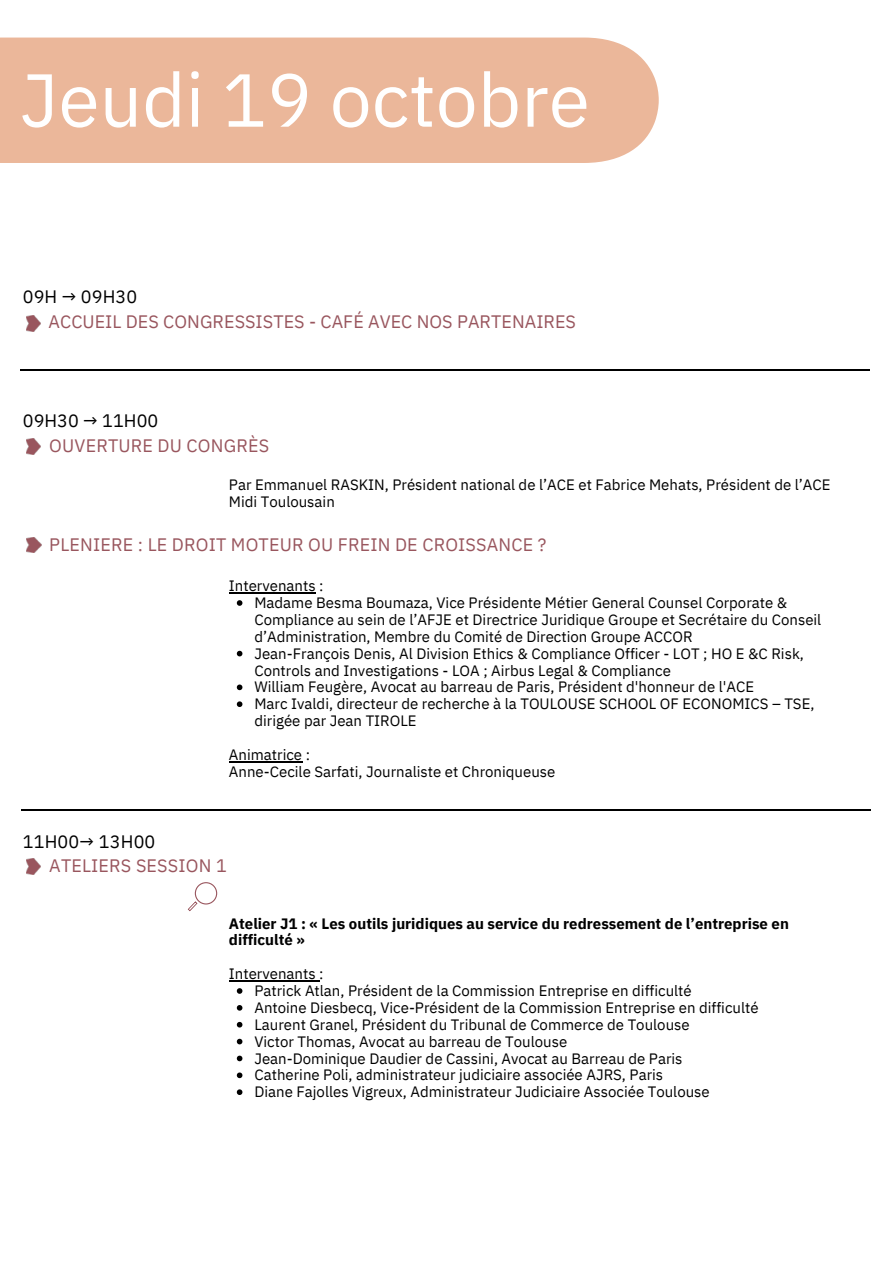
<style>
.page{position:relative;width:893px;height:1264px;background:#fff}
.page>*{position:absolute;margin:0;border:0;box-sizing:border-box;transform-origin:0 0}
.t1{font:75px "IBM Plex Sans";color:#fff}
.t2{font:18px "IBM Plex Sans";letter-spacing:.01em;color:#99565e}
.t3{font:18px "IBM Plex Sans";letter-spacing:.005em;color:#000}
.t4{font:15px/16.8px "IBM Plex Sans";color:#000}
.t5{font:700 15px/16.8px "IBM Plex Sans";color:#000}
</style>
<div class="page">
<div style="left:0;top:38px;width:658px;height:125px;background:#ebb79a"></div>
<img style="left:27px;top:537px;width:15px;height:16px">
<img style="left:26px;top:438px;width:15px;height:16px">
<img style="left:26px;top:316px;width:15px;height:15px">
<svg style="left:237px;top:600px;width:5px;height:6px"></svg>
<svg style="left:237px;top:650px;width:5px;height:6px"></svg>
<svg style="left:237px;top:684px;width:5px;height:6px"></svg>
<svg style="left:237px;top:701px;width:5px;height:6px"></svg>
<svg style="left:237px;top:988px;width:5px;height:5px"></svg>
<svg style="left:237px;top:1005px;width:5px;height:5px"></svg>
<svg style="left:237px;top:1021px;width:5px;height:6px"></svg>
<svg style="left:237px;top:1038px;width:5px;height:6px"></svg>
<svg style="left:237px;top:1055px;width:5px;height:6px"></svg>
<svg style="left:237px;top:1072px;width:5px;height:6px"></svg>
<svg style="left:237px;top:1089px;width:5px;height:5px"></svg>
<hr style="left:229px;top:592px;width:86px;height:1px;background:#000">
<hr style="left:229px;top:761px;width:73px;height:1px;background:#000">
<hr style="left:229px;top:980px;width:90px;height:1px;background:#000">
<svg style="left:187px;top:882px;width:30px;height:29px"></svg>
<hr style="left:20px;top:369px;width:850px;height:1px;background:#000">
<hr style="left:21px;top:808px;width:850px;height:2px;background:#000">
<img style="left:26px;top:858px;width:15px;height:16px">
<h1 class="t1" style="left:20px;top:50px;width:571px">Jeudi 19 octobre</h1>
<p class="t3" style="left:23px;top:285px;width:116px">09H → 09H30</p>
<p class="t2" style="left:49px;top:309px;width:529px">ACCUEIL DES CONGRESSISTES - CAFÉ AVEC NOS PARTENAIRES</p>
<p class="t3" style="left:23px;top:408px;width:137px">09H30 → 11H00</p>
<p class="t2" style="left:49px;top:433px;width:221px">OUVERTURE DU CONGRÈS</p>
<p class="t4" style="left:229px;top:476px;width:603px">Par Emmanuel RASKIN, Président national de l’ACE et Fabrice Mehats, Président de l’ACE<br>Midi Toulousain</p>
<p class="t2" style="left:49px;top:532px;width:498px">PLENIERE : LE DROIT MOTEUR OU FREIN DE CROISSANCE ?</p>
<p class="t4" style="left:229px;top:577px;width:96px">Intervenants :</p>
<p class="t4" style="left:254px;top:594px;width:568px">Madame Besma Boumaza, Vice Présidente Métier General Counsel Corporate &amp; Compliance au sein de l’AFJE et Directrice Juridique Groupe et Secrétaire du Conseil d’Administration, Membre du Comité de Direction Groupe ACCOR<br>Jean-François Denis, Al Division Ethics &amp; Compliance Officer - LOT ; HO E &amp;C Risk, Controls and Investigations - LOA ; Airbus Legal &amp; Compliance<br>William Feugère, Avocat au barreau de Paris, Président d'honneur de l'ACE<br>Marc Ivaldi, directeur de recherche à la TOULOUSE SCHOOL OF ECONOMICS – TSE, dirigée par Jean TIROLE</p>
<p class="t4" style="left:229px;top:745px;width:328px">Animatrice :<br>Anne-Cecile Sarfati, Journaliste et Chroniqueuse</p>
<p class="t3" style="left:23px;top:829px;width:134px">11H00→ 13H00</p>
<p class="t2" style="left:49px;top:853px;width:179px">ATELIERS SESSION 1</p>
<p class="t5" style="left:229px;top:914px;width:561px">Atelier J1 : « Les outils juridiques au service du redressement de l’entreprise en difficulté »</p>
<p class="t4" style="left:229px;top:965px;width:96px">Intervenants :</p>
<p class="t4" style="left:254px;top:982px;width:505px">Patrick Atlan, Président de la Commission Entreprise en difficulté<br>Antoine Diesbecq, Vice-Président de la Commission Entreprise en difficulté Laurent Granel, Président du Tribunal de Commerce de Toulouse<br>Victor Thomas, Avocat au barreau de Toulouse<br>Jean-Dominique Daudier de Cassini, Avocat au Barreau de Paris<br>Catherine Poli, administrateur judiciaire associée AJRS, Paris<br>Diane Fajolles Vigreux, Administrateur Judiciaire Associée Toulouse</p>
</div>
